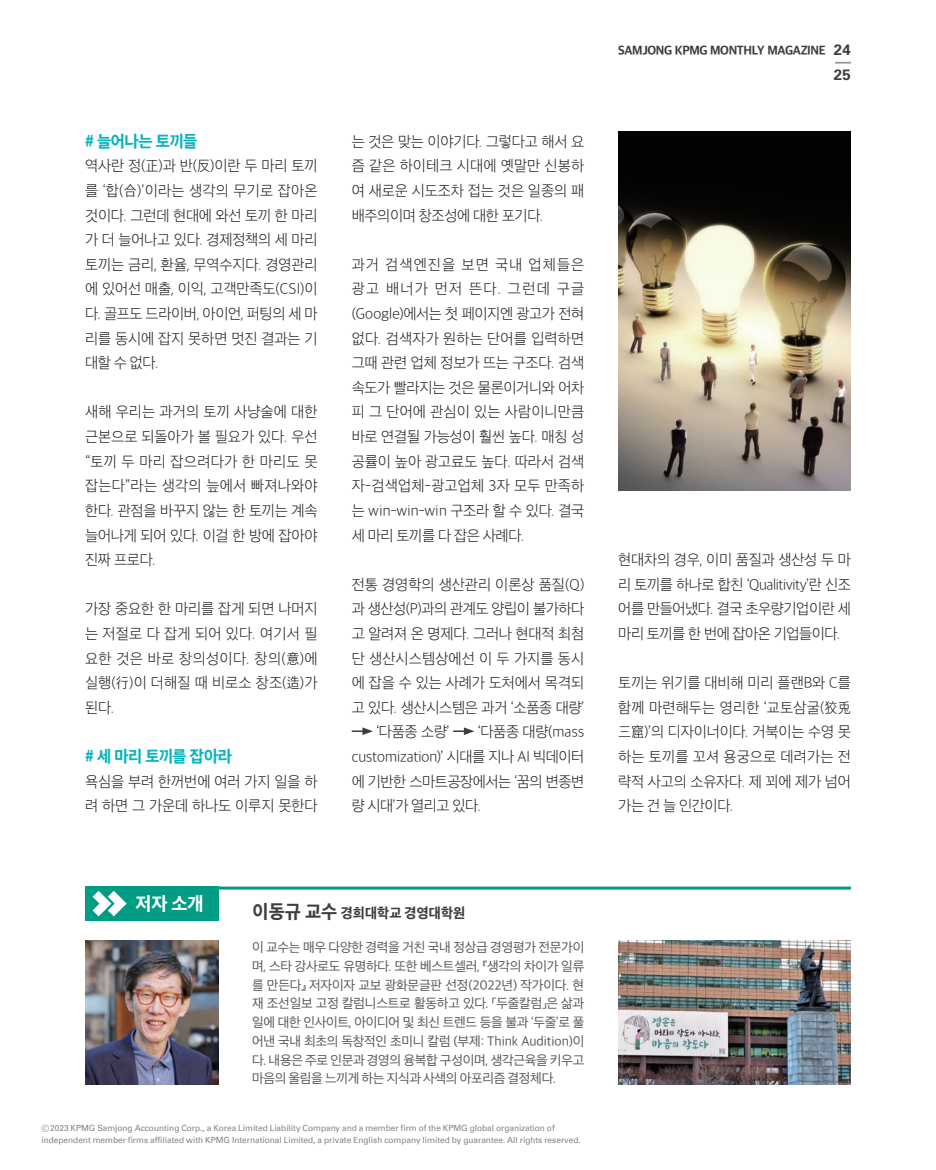
<style>
.page{position:relative;width:936px;height:1170px;background:#fff}
.page>*{position:absolute;margin:0;border:0;box-sizing:border-box;transform-origin:0 0}
.t1{font:18px "SD Gothic Neoa h Ex Bd";color:#fff}
.t2{font:15.75px "SD Gothic Neoa Uni h Eb";letter-spacing:-.03em;color:#08b4be}
.t3{font:700 15px/25.3px "Univers LT Std";color:#3e3e3f}
.t4{font:14.55px/24.6px "SD Gothic Neoa b Ult Lt";letter-spacing:-.01em;color:#231f20;text-align:justify}
.t5{font:14.55px "SD Gothic Neoa b Ult Lt";letter-spacing:-.03em;color:#231f20}
.t6{font:14.55px "SD Gothic Neoa b Ult Lt";letter-spacing:.01em;color:#231f20}
.t7{font:13.5px "SD Gothic Neoa h Ex Bd";letter-spacing:.01em;color:#3e3e3f}
.t8{font:12.75px/18.8px "SD Gothic Neoa d Rg";letter-spacing:-.02em;color:#57585a;text-align:justify}
.t9{font:12px "SD Gothic Neoa Uni h Eb";letter-spacing:-.03em;color:#3e3e3f}
.t10{font:8.55px/12.5px "Universfor KPMG";color:#808285}
.s1{font-size:18px}
.s2{font-family:"SD Gothic Neoa Uni b Ul"}
</style>
<div class="page">
<svg style="left:835px;top:62px;width:15px;height:2px"></svg>
<img style="left:85px;top:940px;width:133px;height:144px">
<img style="left:618px;top:940px;width:232px;height:144px">
<svg style="left:351px;top:727px;width:22px;height:8px"></svg>
<svg style="left:453px;top:727px;width:21px;height:8px"></svg>
<div style="left:85px;top:886px;width:133px;height:34px;background:#009c83"></div>
<svg style="left:93px;top:890px;width:34px;height:26px"></svg>
<hr style="left:218px;top:886px;width:632px;height:3px;background:#009c83">
<img style="left:618px;top:132px;width:232px;height:358px">
<p class="t2" style="left:85px;top:133px;width:114px"># 늘어나는 토끼들</p>
<p class="t4" style="left:85px;top:153px;width:234px">역사란 정(正)과 반(反)이란 두 마리 토끼 를 ‘합(合)’이라는 생각의 무기로 잡아온 것이다. 그런데 현대에 와선 토끼 한 마리 가 더 늘어나고 있다. 경제정책의 세 마리 토끼는 금리, 환율, 무역수지다. 경영관리 에 있어선 매출, 이익, 고객만족도(CSI)이 다. 골프도 드라이버, 아이언, 퍼팅의 세 마 리를 동시에 잡지 못하면 멋진 결과는 기 대할 수 없다.</p>
<p class="t4" style="left:85px;top:400px;width:234px">새해 우리는 과거의 토끼 사냥술에 대한 근본으로 되돌아가 볼 필요가 있다. 우선 “토끼 두 마리 잡으려다가 한 마리도 못 잡는다”라는 생각의 늪에서 빠져나와야 한다. 관점을 바꾸지 않는 한 토끼는 계속 늘어나게 되어 있다. 이걸 한 방에 잡아야 진짜 프로다.</p>
<p class="t4" style="left:85px;top:596px;width:234px">가장 중요한 한 마리를 잡게 되면 나머지 는 저절로 다 잡게 되어 있다. 여기서 필 요한 것은 바로 창의성이다. 창의(意)에 실행(行)이 더해질 때 비로소 창조(造)가 된다.</p>
<p class="t2" style="left:85px;top:748px;width:148px"># 세 마리 토끼를 잡아라</p>
<p class="t4" style="left:85px;top:768px;width:234px">욕심을 부려 한꺼번에 여러 가지 일을 하 려 하면 그 가운데 하나도 이루지 못한다</p>
<p class="t4" style="left:351px;top:129px;width:234px">는 것은 맞는 이야기다. 그렇다고 해서 요 즘 같은 하이테크 시대에 옛말만 신봉하 여 새로운 시도조차 접는 것은 일종의 패 배주의이며 창조성에 대한 포기다.</p>
<p class="t4" style="left:351px;top:252px;width:234px">과거 검색엔진을 보면 국내 업체들은 광고 배너가 먼저 뜬다. 그런데 구글 (Google)에서는 첫 페이지엔 광고가 전혀 없다. 검색자가 원하는 단어를 입력하면 그때 관련 업체 정보가 뜨는 구조다. 검색 속도가 빨라지는 것은 물론이거니와 어차 피 그 단어에 관심이 있는 사람이니만큼 바로 연결될 가능성이 훨씬 높다. 매칭 성 공률이 높아 광고료도 높다. 따라서 검색 자-검색업체-광고업체 3자 모두 만족하 는 win-win-win 구조라 할 수 있다. 결국 세 마리 토끼를 다 잡은 사례다.</p>
<p class="t4" style="left:351px;top:572px;width:234px">전통 경영학의 생산관리 이론상 품질(Q)</p>
<p class="t5" style="left:351px;top:601px;width:234px">과 생산성(P)과의 관계도 양립이 불가하다</p>
<p class="t4" style="left:351px;top:621px;width:234px">고 알려져 온 명제다. 그러나 현대적 최첨</p>
<p class="t6" style="left:351px;top:651px;width:234px">단 생산시스템상에선 이 두 가지를 동시</p>
<p class="t4" style="left:351px;top:670px;width:234px">에 잡을 수 있는 사례가 도처에서 목격되</p>
<p class="t4" style="left:351px;top:695px;width:234px">고 있다. 생산시스템은 과거 ‘소품종 대량’</p>
<p class="t4" style="left:376px;top:719px;width:75px">‘다품종 소량’</p>
<p class="t4" style="left:351px;top:719px;width:234px;text-indent:126px">‘다품종 대량(mass customization)’ 시대를 지나 AI 빅데이터 에 기반한 스마트공장에서는 ‘꿈의 변종변 량 시대’가 열리고 있다.</p>
<p class="t1" style="left:135px;top:894px;width:69px">저자 소개</p>
<p class="t7" style="left:252px;top:906px;width:214px"><span class="s1">이동규 교수</span> 경희대학교 경영대학원</p>
<p class="t8" style="left:252px;top:937px;width:334px">이 교수는 매우 다양한 경력을 거친 국내 정상급 경영평가 전문가이 며, 스타 강사로도 유명하다. 또한 베스트셀러, 『생각의 차이가 일류 를 만든다』 저자이자 교보 광화문글판 선정(2022년) 작가이다. 현 재 조선일보 고정 칼럼니스트로 활동하고 있다. 「두줄칼럼」은 삶과 일에 대한 인사이트, 아이디어 및 최신 트렌드 등을 불과 ‘두줄’로 풀 어낸 국내 최초의 독창적인 초미니 칼럼 (부제: Think Audition)이 다. 내용은 주로 인문과 경영의 융복합 구성이며, 생각근육을 키우고 마음의 울림을 느끼게 하는 지식과 사색의 아포리즘 결정체다.</p>
<p class="t10" style="left:41px;top:1121px;width:541px"><span class="s2">ⓒ</span> 2023 KPMG Samjong Accounting Corp., a Korea Limited Liability Company and a member firm of the KPMG global organization of independent member firms affiliated with KPMG International Limited, a private English company limited by guarantee. All rights reserved.</p>
<p class="t9" style="left:618px;top:44px;width:209px">SAMJONG KPMG MONTHLY MAGAZINE</p>
<p class="t3" style="left:833px;top:37px;width:19px">24<br>25</p>
<p class="t4" style="left:618px;top:547px;width:234px">현대차의 경우, 이미 품질과 생산성 두 마 리 토끼를 하나로 합친 ‘Qualitivity’란 신조 어를 만들어냈다. 결국 초우량기업이란 세 마리 토끼를 한 번에 잡아온 기업들이다.</p>
<p class="t4" style="left:618px;top:670px;width:234px">토끼는 위기를 대비해 미리 플랜B와 C를 함께 마련해두는 영리한 ‘교토삼굴(狡兎三窟)’의 디자이너이다. 거북이는 수영 못 하는 토끼를 꼬셔 용궁으로 데려가는 전 략적 사고의 소유자다. 제 꾀에 제가 넘어 가는 건 늘 인간이다.</p>
</div>
